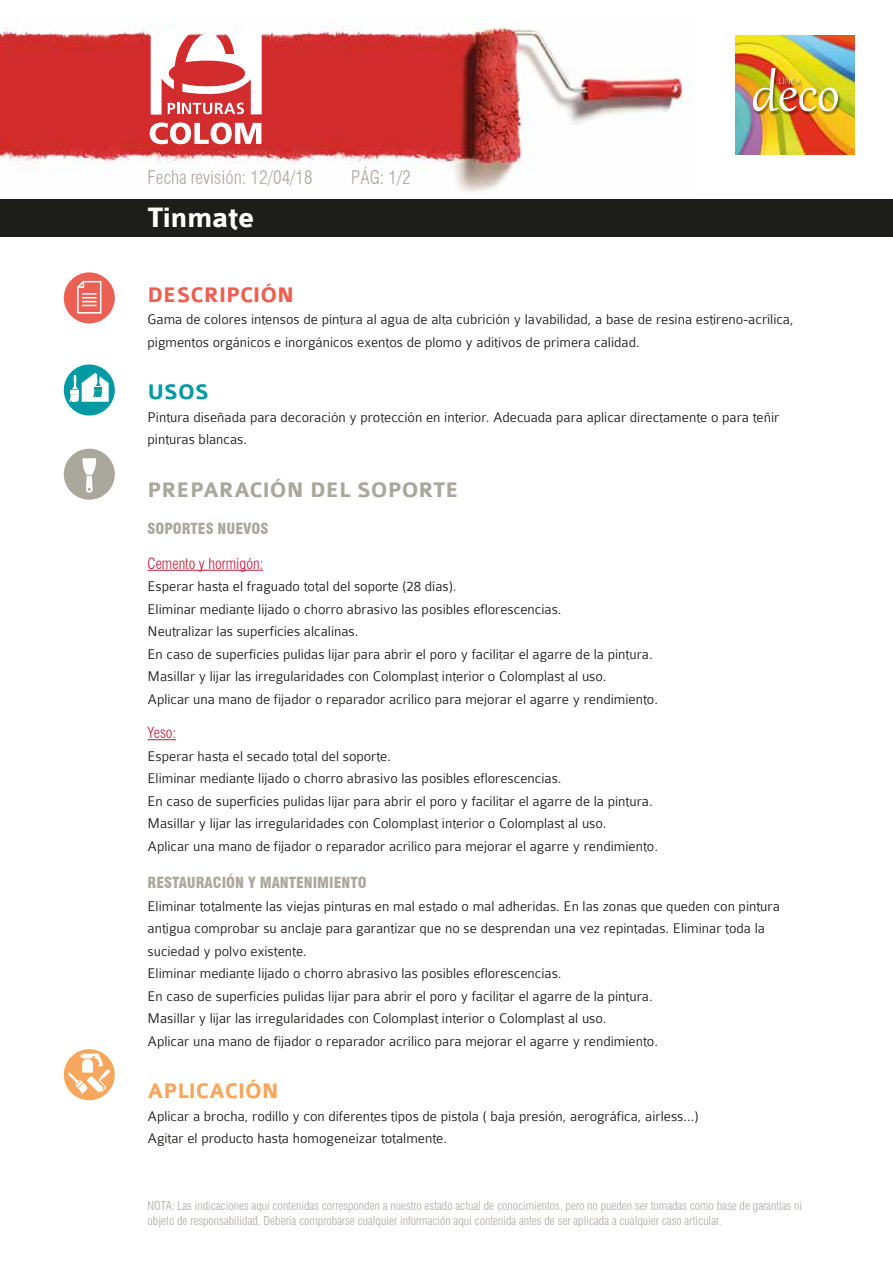
<style>
.page{position:relative;width:893px;height:1263px;background:#fff}
.page>*{position:absolute;margin:0;border:0;box-sizing:border-box;transform-origin:0 0}
.t1{font:700 30px "Colaborate";color:#fff}
.t2{font:700 22.5px "Colaborate";color:#aaa89d}
.t3{font:700 22.5px "Colaborate";color:#ea6053}
.t4{font:700 22.5px "Colaborate";color:#f6a75d}
.t5{font:700 22.5px "Colaborate";color:#009aa4}
.t6{font:300 condensed 18.45px "Swiss 721 BT";color:#aba89e}
.t7{font:300 15px/22.5px "Colaborate";color:#1d1d1b}
.t8{font:900 condensed 15px "Swiss 721 BT";color:#aba89e}
.t9{font:300 condensed 15px "Swiss 721 BT";color:#c31632}
.t10{font:300 condensed 12px/14.4px "Swiss 721 BT";color:#aba89e}
</style>
<div class="page">
<img style="left:735px;top:36px;width:119px;height:119px">
<img style="left:0;top:17px;width:692px;height:175px">
<svg style="left:150px;top:122px;width:111px;height:22px"></svg>
<svg style="left:151px;top:24px;width:111px;height:91px"></svg>
<div style="left:0;top:199px;width:893px;height:38px;background:#1d1d1b"></div>
<div style="left:64px;top:1049px;width:51px;height:51px;background:#f6a75d;border-radius:50%"></div>
<svg style="left:68px;top:1054px;width:42px;height:40px"></svg>
<div style="left:64px;top:364px;width:51px;height:51px;background:#009aa4;border-radius:50%"></div>
<svg style="left:69px;top:373px;width:40px;height:29px"></svg>
<hr style="left:148px;top:570px;width:115px;height:1px;background:#c31632">
<svg style="left:148px;top:739px;width:28px;height:1px"></svg>
<div style="left:64px;top:449px;width:51px;height:51px;background:#aaa89d;border-radius:50%"></div>
<svg style="left:82px;top:458px;width:14px;height:35px"></svg>
<img style="left:752px;top:67px;width:90px;height:48px">
<img style="left:753px;top:68px;width:85px;height:43px">
<div style="left:64px;top:272px;width:51px;height:51px;background:#ea6053;border-radius:50%"></div>
<svg style="left:77px;top:280px;width:25px;height:34px"></svg>
<p class="t6" style="left:148px;top:166px;width:167px">Fecha revisión: 12/04/18</p>
<p class="t6" style="left:351px;top:166px;width:61px">PÁG: 1/2</p>
<h1 class="t1" style="left:148px;top:202px;width:108px">Tinmate</h1>
<h2 class="t3" style="left:148px;top:283px;width:148px">DESCRIPCIÓN</h2>
<p class="t7" style="left:148px;top:308px;width:648px">Gama de colores intensos de pintura al agua de alta cubrición y lavabilidad, a base de resina estireno-acrílica, pigmentos orgánicos e inorgánicos exentos de plomo y aditivos de primera calidad.</p>
<h2 class="t5" style="left:148px;top:380px;width:63px">USOS</h2>
<p class="t7" style="left:148px;top:406px;width:633px">Pintura diseñada para decoración y protección en interior. Adecuada para aplicar directamente o para teñir pinturas blancas.</p>
<h2 class="t2" style="left:148px;top:478px;width:313px">PREPARACIÓN DEL SOPORTE</h2>
<p class="t8" style="left:148px;top:520px;width:122px">SOPORTES NUEVOS</p>
<p class="t9" style="left:148px;top:554px;width:117px">Cemento y hormigón:</p>
<p class="t7" style="left:148px;top:575px;width:512px">Esperar hasta el fraguado total del soporte (28 días).<br>Eliminar mediante lijado o chorro abrasivo las posibles eflorescencias.<br>Neutralizar las superficies alcalinas.<br>En caso de superficies pulidas lijar para abrir el poro y facilitar el agarre de la pintura.<br>Masillar y lijar las irregularidades con Colomplast interior o Colomplast al uso.<br>Aplicar una mano de fijador o reparador acrílico para mejorar el agarre y rendimiento.</p>
<p class="t9" style="left:148px;top:724px;width:30px">Yeso:</p>
<p class="t7" style="left:148px;top:745px;width:512px">Esperar hasta el secado total del soporte.<br>Eliminar mediante lijado o chorro abrasivo las posibles eflorescencias.<br>En caso de superficies pulidas lijar para abrir el poro y facilitar el agarre de la pintura.<br>Masillar y lijar las irregularidades con Colomplast interior o Colomplast al uso.<br>Aplicar una mano de fijador o reparador acrílico para mejorar el agarre y rendimiento.</p>
<p class="t8" style="left:148px;top:874px;width:221px">RESTAURACIÓN Y MANTENIMIENTO</p>
<p class="t7" style="left:148px;top:895px;width:634px">Eliminar totalmente las viejas pinturas en mal estado o mal adheridas. En las zonas que queden con pintura antigua comprobar su anclaje para garantizar que no se desprendan una vez repintadas. Eliminar toda la suciedad y polvo existente.<br>Eliminar mediante lijado o chorro abrasivo las posibles eflorescencias.<br>En caso de superficies pulidas lijar para abrir el poro y facilitar el agarre de la pintura.<br>Masillar y lijar las irregularidades con Colomplast interior o Colomplast al uso.<br>Aplicar una mano de fijador o reparador acrílico para mejorar el agarre y rendimiento.</p>
<h2 class="t4" style="left:148px;top:1079px;width:133px">APLICACIÓN</h2>
<p class="t7" style="left:148px;top:1105px;width:552px">Aplicar a brocha, rodillo y con diferentes tipos de pistola ( baja presión, aerográfica, airless…)<br>Agitar el producto hasta homogeneizar totalmente.</p>
<p class="t10" style="left:148px;top:1199px;width:656px">NOTA: Las indicaciones aquí contenidas corresponden a nuestro estado actual de conocimientos, pero no pueden ser tomadas como base de garantías ni objeto de responsabilidad. Debería comprobarse cualquier información aquí contenida antes de ser aplicada a cualquier caso articular.</p>
</div>
